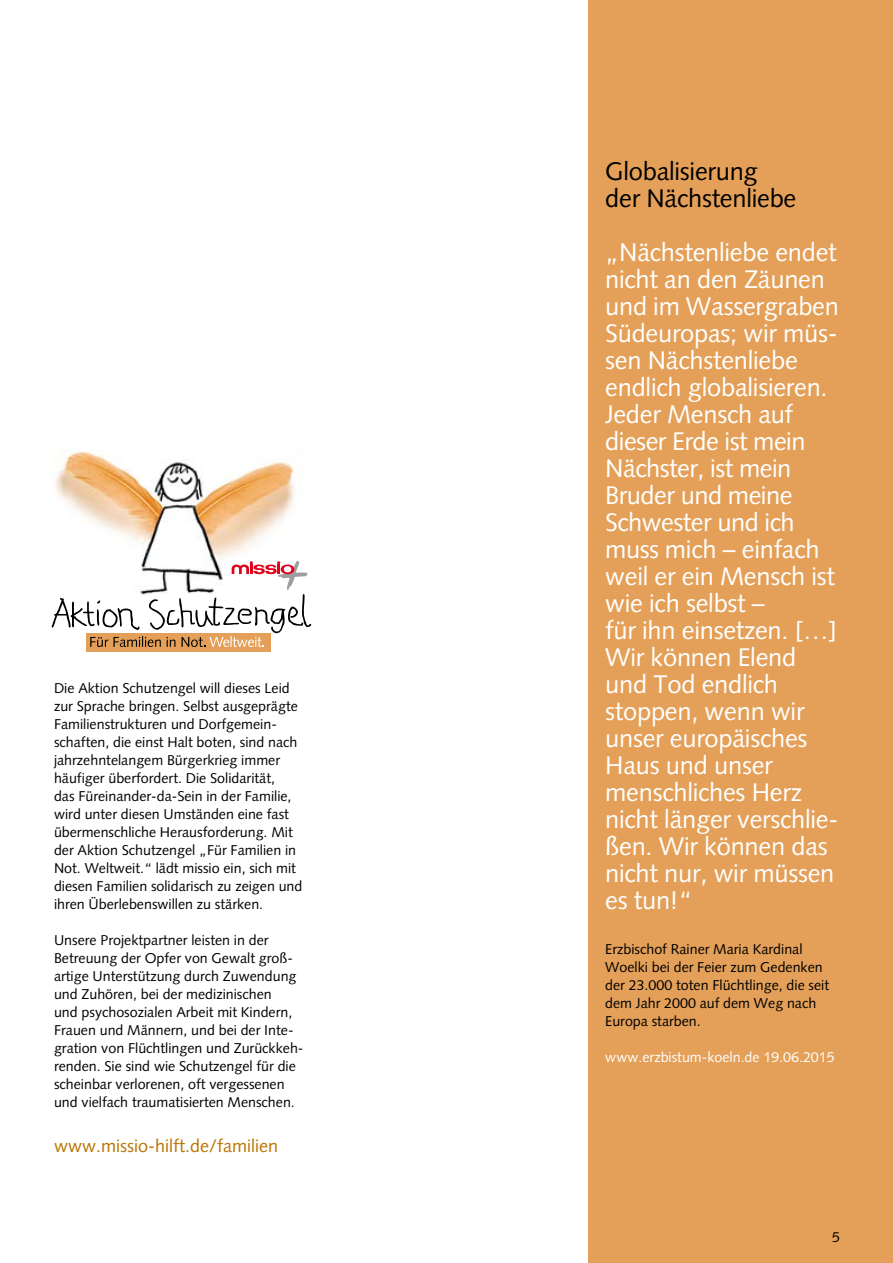
<style>
.page{position:relative;width:893px;height:1263px;background:#fff}
.page>*{position:absolute;margin:0;border:0;box-sizing:border-box;transform-origin:0 0}
.t1{font:25.5px/27px "Syntax";letter-spacing:-.01em;color:#fff}
.t2{font:25.5px/27px "Syntax";letter-spacing:-.01em;color:#000}
.t3{font:18px "Syntax";color:#bb7400}
.t4{font:14.25px/18px "Syntax";color:#000}
.t5{font:14.25px "Syntax";color:#fff}
</style>
<div class="page">
<img style="left:55px;top:450px;width:240px;height:111px">
<div style="left:86px;top:633px;width:184px;height:19px;background:#e4a058"></div>
<svg style="left:52px;top:561px;width:260px;height:86px"></svg>
<div style="left:589px;top:0;width:304px;height:1263px;background:#e4a058"></div>
<p class="t4" style="left:54px;top:679px;width:250px">Die Aktion Schutzengel will dieses Leid zur Sprache bringen. Selbst ausgeprägte Familienstrukturen und Dorfgemein&shy;schaften, die einst Halt boten, sind nach jahrzehntelangem Bürgerkrieg immer häufiger überfordert. Die Solidarität,<br>das Füreinander-da-Sein in der Familie, wird unter diesen Umständen eine fast übermenschliche Herausforderung. Mit der Aktion Schutzengel „Für Familien in Not. Weltweit.“ lädt missio ein, sich mit diesen Familien solidarisch zu zeigen und ihren Überlebenswillen zu stärken.</p>
<p class="t4" style="left:54px;top:931px;width:251px">Unsere Projektpartner leisten in der Betreuung der Opfer von Gewalt groß&shy;artige Unterstützung durch Zuwendung und Zuhören, bei der medizinischen<br>und psychosozialen Arbeit mit Kindern, Frauen und Männern, und bei der Inte&shy;gration von Flüchtlingen und Zurückkeh&shy;renden. Sie sind wie Schutzengel für die scheinbar verlorenen, oft vergessenen und vielfach traumatisierten Menschen.</p>
<p class="t3" style="left:54px;top:1135px;width:226px">www.missio-hilft.de/familien</p>
<h1 class="t2" style="left:605px;top:158px;width:193px">Globalisierung der Nächstenliebe</h1>
<p class="t1" style="left:605px;top:239px;width:235px">„Nächstenliebe endet nicht an den Zäunen und im Wassergraben<br>Südeuropas; wir müs&shy;sen Nächstenliebe endlich globalisieren.<br>Jeder Mensch auf dieser Erde ist mein<br>Nächster, ist mein<br>Bruder und meine<br>Schwester und ich muss mich – einfach weil er ein Mensch ist wie ich selbst –<br>für ihn einsetzen. […]<br>Wir können Elend und Tod endlich stoppen, wenn wir unser europäisches<br>Haus und unser menschliches Herz nicht länger verschlie&shy;ßen. Wir können das nicht nur, wir müssen es tun!“</p>
<p class="t4" style="left:605px;top:940px;width:225px">Erzbischof Rainer Maria Kardinal<br>Woelki bei der Feier zum Gedenken der 23.000 toten Flüchtlinge, die seit dem Jahr 2000 auf dem Weg nach<br>Europa starben.</p>
<p class="t5" style="left:605px;top:1049px;width:231px">www.erzbistum-koeln.de 19.06.2015</p>
<p class="t4" style="left:832px;top:1228px;width:9px">5</p>
</div>
